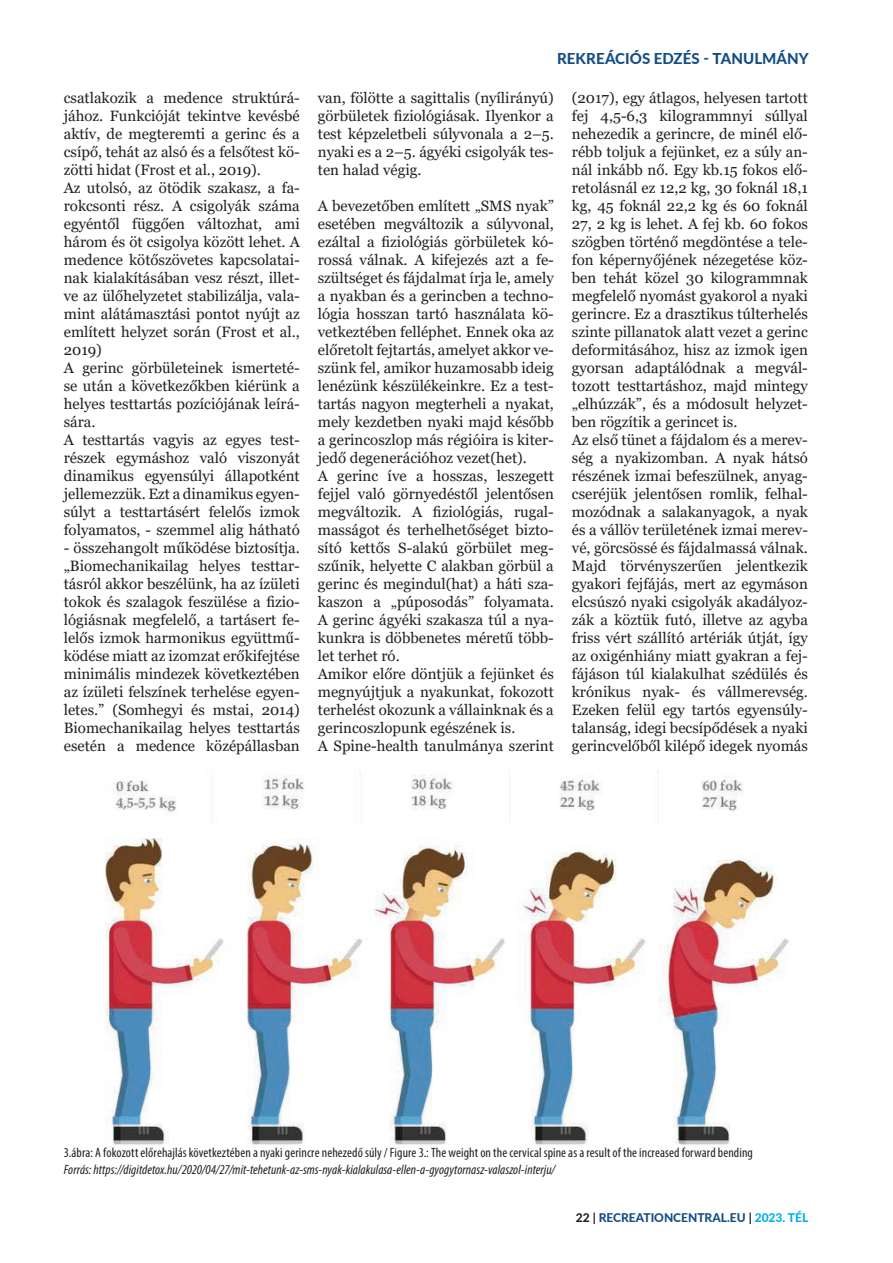
<style>
.page{position:relative;width:893px;height:1263px;background:#fff}
.page>*{position:absolute;margin:0;border:0;box-sizing:border-box;transform-origin:0 0}
.t1{font:15px/18px "Georgia";color:#231f20}
.t2{font:800 15px "Lato";letter-spacing:.01em;color:#144d86}
.t3{font:condensed 13.5px "Myriad Pro";letter-spacing:.005em;color:#231f20}
.t4{font:italic condensed 13.5px "Myriad Pro";letter-spacing:.005em;color:#231f20}
.t5{font:800 12px "Lato";color:#144d86}
.s1{color:#231f20}
.s2{color:#00aeef}
</style>
<div class="page">
<img style="left:105px;top:772px;width:684px;height:374px">
<p class="t1" style="left:64px;top:89px;width:238px">csatlakozik a medence struktúrá&shy;jához. Funkcióját tekintve kevésbé aktív, de megteremti a gerinc és a csípő, tehát az alsó és a felsőtest kö&shy;zötti hidat (Frost et al., 2019).<br>Az utolsó, az ötödik szakasz, a fa&shy;rokcsonti rész. A csigolyák száma egyéntől függően változhat, ami három és öt csigolya között lehet. A medence kötőszövetes kapcsolatai&shy;nak kialakításában vesz részt, illet&shy;ve az ülőhelyzetet stabilizálja, vala&shy;mint alátámasztási pontot nyújt az említett helyzet során (Frost et al., 2019)<br>A gerinc görbületeinek ismerteté&shy;se után a következőkben kiérünk a helyes testtartás pozíciójának leírá&shy;sára.<br>A testtartás vagyis az egyes test&shy;részek egymáshoz való viszonyát dinamikus egyensúlyi állapotként jellemezzük. Ezt a dinamikus egyen&shy;súlyt a testtartásért felelős izmok folyamatos, - szemmel alig hátható</p>
<p class="t1" style="left:64px;top:539px;width:238px;text-align:justify">- összehangolt működése biztosítja. „Biomechanikailag helyes testtar&shy;tásról akkor beszélünk, ha az ízületi tokok és szalagok feszülése a fizio&shy;lógiásnak megfelelő, a tartásert fe&shy;lelős izmok harmonikus együttmű&shy;ködése miatt az izomzat erőkifejtése minimális mindezek következtében az ízületi felszínek terhelése egyen&shy;letes.” (Somhegyi és mstai, 2014)<br>Biomechanikailag helyes testtartás esetén a medence középállasban</p>
<p class="t2" style="left:557px;top:47px;width:253px">REKREÁCIÓS EDZÉS - TANULMÁNY</p>
<p class="t1" style="left:318px;top:89px;width:238px;text-align:justify">van, fölötte a sagittalis (nyílirányú) görbületek fiziológiásak. Ilyenkor a test képzeletbeli súlyvonala a 2–5. nyaki es a 2–5. ágyéki csigolyák tes&shy;ten halad végig.</p>
<p class="t1" style="left:318px;top:197px;width:238px">A bevezetőben említett „SMS nyak” esetében megváltozik a súlyvonal, ezáltal a fiziológiás görbületek kó&shy;rossá válnak. A kifejezés azt a fe&shy;szültséget és fájdalmat írja le, amely a nyakban és a gerincben a techno&shy;lógia hosszan tartó használata kö&shy;vetkeztében felléphet. Ennek oka az előretolt fejtartás, amelyet akkor ve&shy;szünk fel, amikor huzamosabb ideig lenézünk készülékeinkre. Ez a test&shy;tartás nagyon megterheli a nyakat, mely kezdetben nyaki majd később a gerincoszlop más régióira is kiter&shy;jedő degenerációhoz vezet(het).<br>A gerinc íve a hosszas, leszegett fejjel való görnyedéstől jelentősen megváltozik. A fiziológiás, rugal&shy;masságot és terhelhetőséget bizto&shy;sító kettős S-alakú görbület meg&shy;szűnik, helyette C alakban görbül a gerinc és megindul(hat) a háti sza&shy;kaszon a „púposodás” folyamata.<br>A gerinc ágyéki szakasza túl a nya&shy;kunkra is döbbenetes méretű több&shy;let terhet ró.<br>Amikor előre döntjük a fejünket és megnyújtjuk a nyakunkat, fokozott terhelést okozunk a vállainknak és a gerincoszlopunk egészének is.<br>A Spine-health tanulmánya szerint</p>
<p class="t1" style="left:572px;top:89px;width:238px">(2017), egy átlagos, helyesen tartott fej 4,5-6,3 kilogrammnyi súllyal nehezedik a gerincre, de minél elő&shy;rébb toljuk a fejünket, ez a súly an&shy;nál inkább nő. Egy kb.15 fokos elő&shy;retolásnál ez 12,2 kg, 30 foknál 18,1 kg, 45 foknál 22,2 kg és 60 foknál 27, 2 kg is lehet. A fej kb. 60 fokos szögben történő megdöntése a tele&shy;fon képernyőjének nézegetése köz&shy;ben tehát közel 30 kilogrammnak megfelelő nyomást gyakorol a nyaki gerincre. Ez a drasztikus túlterhelés szinte pillanatok alatt vezet a gerinc deformitásához, hisz az izmok igen gyorsan adaptálódnak a megvál&shy;tozott testtartáshoz, majd mintegy „elhúzzák”, és a módosult helyzet&shy;ben rögzítik a gerincet is.<br>Az első tünet a fájdalom és a merev&shy;ség a nyakizomban. A nyak hátsó részének izmai befeszülnek, anyag&shy;cseréjük jelentősen romlik, felhal&shy;mozódnak a salakanyagok, a nyak és a vállöv területének izmai merev&shy;vé, görcsössé és fájdalmassá válnak.<br>Majd törvényszerűen jelentkezik gyakori fejfájás, mert az egymáson elcsúszó nyaki csigolyák akadályoz&shy;zák a köztük futó, illetve az agyba friss vért szállító artériák útját, így az oxigénhiány miatt gyakran a fej&shy;fájáson túl kialakulhat szédülés és krónikus nyak- és vállmerevség.<br>Ezeken felül egy tartós egyensúly&shy;talanság, idegi becsípődések a nyaki gerincvelőből kilépő idegek nyomás</p>
<p class="t3" style="left:64px;top:1145px;width:691px">3.ábra: A fokozott előrehajlás következtében a nyaki gerincre nehezedő súly / Figure 3.: The weight on the cervical spine as a result of the increased forward bending</p>
<p class="t4" style="left:64px;top:1161px;width:493px">Forrás: https://digitdetox.hu/2020/04/27/mit-tehetunk-az-sms-nyak-kialakulasa-ellen-a-gyogytornasz-valaszol-interju/</p>
<p class="t5" style="left:576px;top:1208px;width:234px"><span class="s1">22 |</span> RECREATIONCENTRAL.EU <span class="s1">|</span> <span class="s2">2023. TÉL</span></p>
</div>
